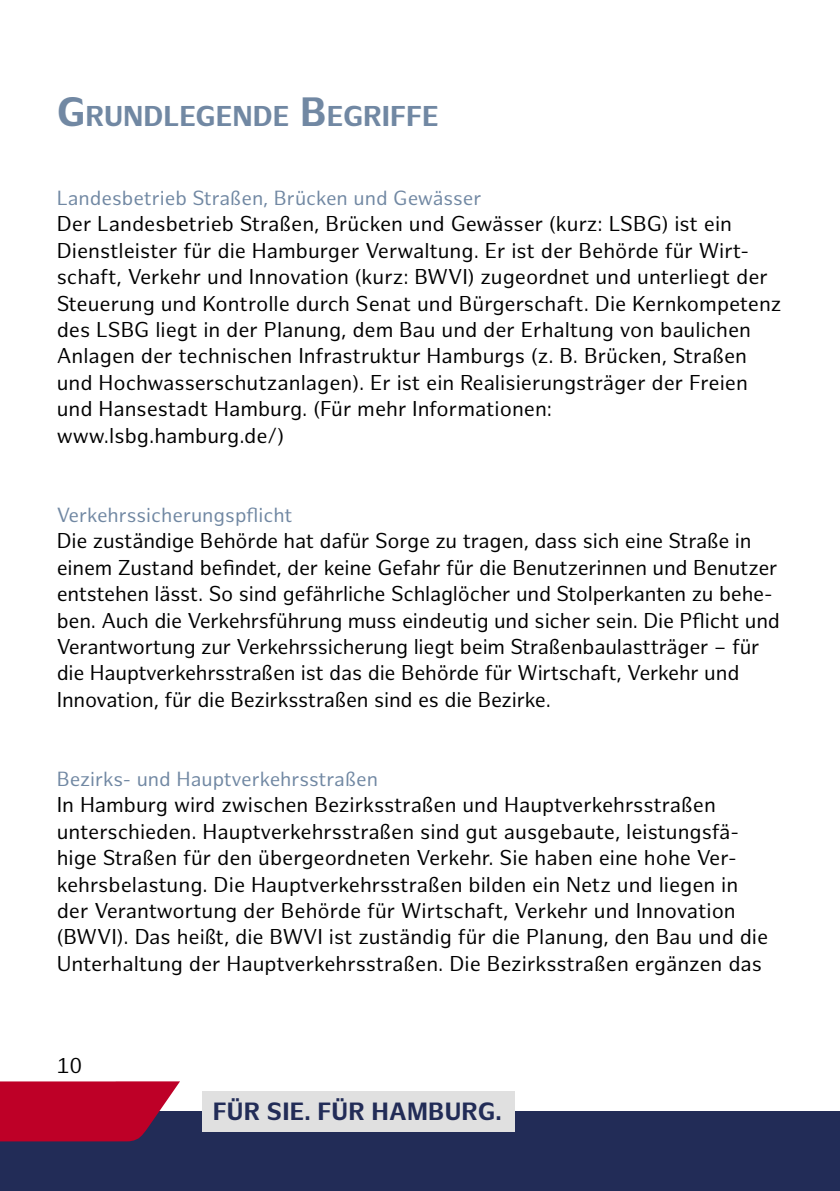
<style>
.page{position:relative;width:840px;height:1191px;background:#fff}
.page>*{position:absolute;margin:0;border:0;box-sizing:border-box;transform-origin:0 0}
.t1{font:700 28px "Hamburg Sans";color:#7188a3}
.t2{font:700 24.4px "Hamburg Sans";letter-spacing:.01em;color:#222c57}
.t3{font:21px/26.4px "Hamburg Sans";color:#000}
.t4{font:20px "Hamburg Sans";color:#7188a3}
.s1{font-size:40px}
</style>
<div class="page">
<div style="left:0;top:1111px;width:839px;height:80px;background:#222c57"></div>
<svg style="left:0;top:1081px;width:180px;height:60px;background:#b20c32"></svg>
<div style="left:202px;top:1091px;width:312px;height:41px;background:#e0e0e0"></div>
<h1 class="t1" style="left:57px;top:100px;width:383px"><span class="s1">G</span>RUNDLEGENDE <span class="s1">B</span>EGRIFFE</h1>
<p class="t4" style="left:57px;top:186px;width:426px">Landesbetrieb Straßen, Brücken und Gewässer</p>
<p class="t3" style="left:57px;top:212px;width:726px">Der Landesbetrieb Straßen, Brücken und Gewässer (kurz: LSBG) ist ein Dienstleister für die Hamburger Verwaltung. Er ist der Behörde für Wirt&shy;schaft, Verkehr und Innovation (kurz: BWVI) zugeordnet und unterliegt der Steuerung und Kontrolle durch Senat und Bürgerschaft. Die Kernkompetenz des LSBG liegt in der Planung, dem Bau und der Erhaltung von baulichen Anlagen der technischen Infrastruktur Hamburgs (z. B. Brücken, Straßen und Hochwasserschutzanlagen). Er ist ein Realisierungsträger der Freien und Hansestadt Hamburg. (Für mehr Informationen: www.lsbg.hamburg.de/)</p>
<p class="t4" style="left:57px;top:503px;width:237px">Verkehrssicherungspflicht</p>
<p class="t3" style="left:57px;top:528px;width:724px">Die zuständige Behörde hat dafür Sorge zu tragen, dass sich eine Straße in einem Zustand befindet, der keine Gefahr für die Benutzerinnen und Benutzer entstehen lässt. So sind gefährliche Schlaglöcher und Stolperkanten zu behe&shy;ben. Auch die Verkehrsführung muss eindeutig und sicher sein. Die Pflicht und Verantwortung zur Verkehrssicherung liegt beim Straßenbaulastträger – für die Hauptverkehrsstraßen ist das die Behörde für Wirtschaft, Verkehr und Innovation, für die Bezirksstraßen sind es die Bezirke.</p>
<p class="t4" style="left:57px;top:767px;width:322px">Bezirks- und Hauptverkehrsstraßen</p>
<p class="t3" style="left:57px;top:792px;width:712px">In Hamburg wird zwischen Bezirksstraßen und Hauptverkehrsstraßen unterschieden. Hauptverkehrsstraßen sind gut ausgebaute, leistungsfä&shy;hige Straßen für den übergeordneten Verkehr. Sie haben eine hohe Ver&shy;kehrsbelastung. Die Hauptverkehrsstraßen bilden ein Netz und liegen in der Verantwortung der Behörde für Wirtschaft, Verkehr und Innovation (BWVI). Das heißt, die BWVI ist zuständig für die Planung, den Bau und die Unterhaltung der Hauptverkehrsstraßen. Die Bezirksstraßen ergänzen das</p>
<p class="t3" style="left:57px;top:1053px;width:27px">10</p>
<p class="t2" style="left:213px;top:1097px;width:290px">FÜR SIE. FÜR HAMBURG.</p>
</div>
